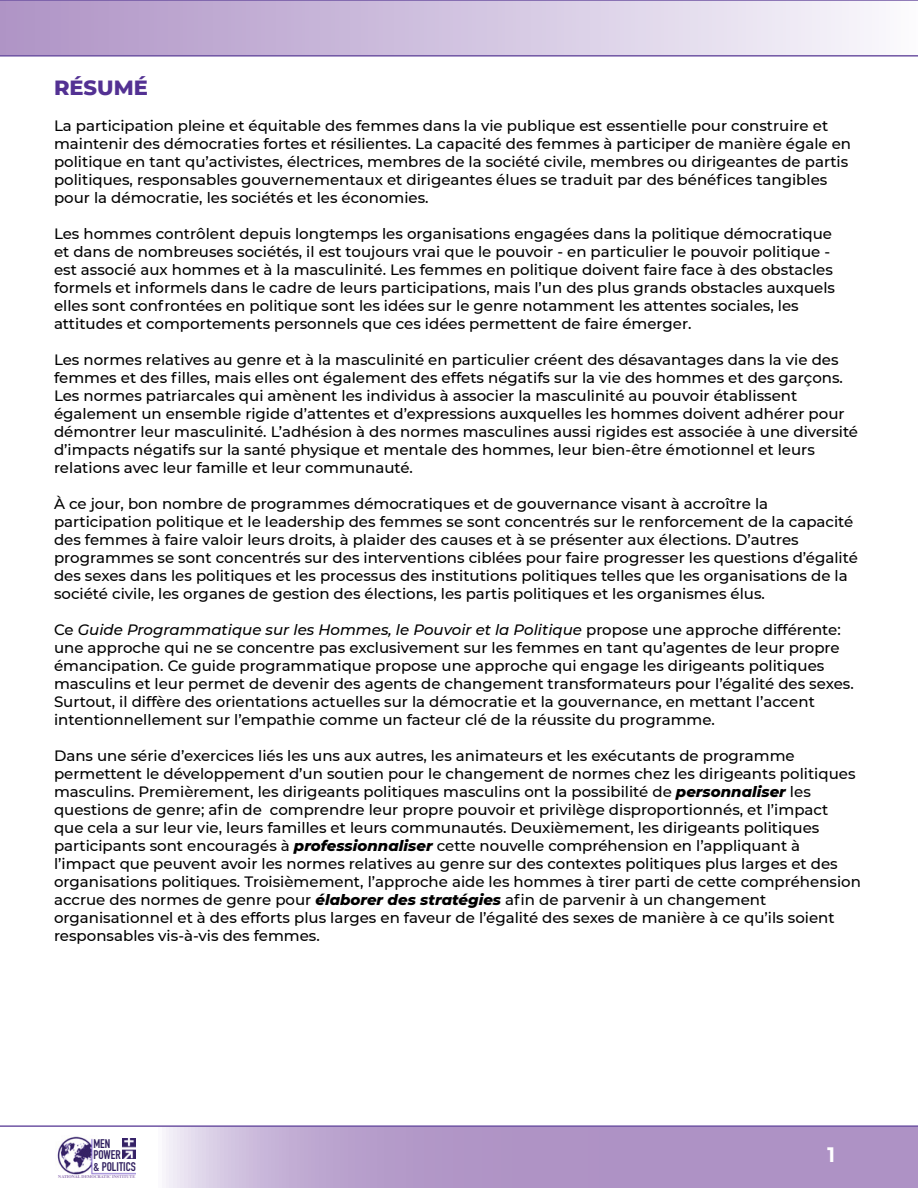
<style>
.page{position:relative;width:918px;height:1188px;background:#fff}
.page>*{position:absolute;margin:0;border:0;box-sizing:border-box;transform-origin:0 0}
.t1{font:800 21px "Montserrat";color:#533193}
.t2{font:700 21px "Montserrat";color:#fff}
.t3{font:500 15px/18px "Montserrat";color:#000}
.t4{font:700 12.3px/23px "DIN Condensed";color:#301f5f}
.t5{font:700 4.2px "Times";color:#9274b4}
.s1{font-style:italic}
.s2{font-weight:800;font-style:italic}
</style>
<div class="page">
<svg style="left:0;top:1125px;width:918px;height:63px;background:#bea8d1"></svg>
<svg style="left:0;top:0;width:918px;height:57px;background:#cfc0de"></svg>
<img style="left:56px;top:1135px;width:80px;height:45px">
<img style="left:122px;top:1139px;width:14px;height:20px">
<h1 class="t1" style="left:54px;top:72px;width:95px">RÉSUMÉ</h1>
<p class="t3" style="left:54px;top:116px;width:799px">La participation pleine et équitable des femmes dans la vie publique est essentielle pour construire et maintenir des démocraties fortes et résilientes. La capacité des femmes à participer de manière égale en politique en tant qu’activistes, électrices, membres de la société civile, membres ou dirigeantes de partis politiques, responsables gouvernementaux et dirigeantes élues se traduit par des bénéfices tangibles pour la démocratie, les sociétés et les économies.</p>
<p class="t3" style="left:54px;top:224px;width:783px">Les hommes contrôlent depuis longtemps les organisations engagées dans la politique démocratique et dans de nombreuses sociétés, il est toujours vrai que le pouvoir - en particulier le pouvoir politique - est associé aux hommes et à la masculinité. Les femmes en politique doivent faire face à des obstacles formels et informels dans le cadre de leurs participations, mais l’un des plus grands obstacles auxquels elles sont confrontées en politique sont les idées sur le genre notamment les attentes sociales, les attitudes et comportements personnels que ces idées permettent de faire émerger.</p>
<p class="t3" style="left:54px;top:350px;width:806px">Les normes relatives au genre et à la masculinité en particulier créent des désavantages dans la vie des femmes et des filles, mais elles ont également des effets négatifs sur la vie des hommes et des garçons.<br>Les normes patriarcales qui amènent les individus à associer la masculinité au pouvoir établissent également un ensemble rigide d’attentes et d’expressions auxquelles les hommes doivent adhérer pour démontrer leur masculinité. L’adhésion à des normes masculines aussi rigides est associée à une diversité d’impacts négatifs sur la santé physique et mentale des hommes, leur bien-être émotionnel et leurs relations avec leur famille et leur communauté.</p>
<p class="t3" style="left:54px;top:494px;width:805px">À ce jour, bon nombre de programmes démocratiques et de gouvernance visant à accroître la participation politique et le leadership des femmes se sont concentrés sur le renforcement de la capacité des femmes à faire valoir leurs droits, à plaider des causes et à se présenter aux élections. D’autres programmes se sont concentrés sur des interventions ciblées pour faire progresser les questions d’égalité des sexes dans les politiques et les processus des institutions politiques telles que les organisations de la société civile, les organes de gestion des élections, les partis politiques et les organismes élus.</p>
<p class="t3" style="left:54px;top:620px;width:801px">Ce <span class="s1">Guide Programmatique sur les Hommes, le Pouvoir et la Politique</span> propose une approche différente: une approche qui ne se concentre pas exclusivement sur les femmes en tant qu’agentes de leur propre émancipation. Ce guide programmatique propose une approche qui engage les dirigeants politiques masculins et leur permet de devenir des agents de changement transformateurs pour l’égalité des sexes.<br>Surtout, il diffère des orientations actuelles sur la démocratie et la gouvernance, en mettant l’accent intentionnellement sur l’empathie comme un facteur clé de la réussite du programme.</p>
<p class="t3" style="left:54px;top:746px;width:809px">Dans une série d’exercices liés les uns aux autres, les animateurs et les exécutants de programme permettent le développement d’un soutien pour le changement de normes chez les dirigeants politiques masculins. Premièrement, les dirigeants politiques masculins ont la possibilité de <span class="s2">personnaliser</span> les questions de genre; afin de comprendre leur propre pouvoir et privilège disproportionnés, et l’impact que cela a sur leur vie, leurs familles et leurs communautés. Deuxièmement, les dirigeants politiques participants sont encouragés à <span class="s2">professionnaliser</span> cette nouvelle compréhension en l’appliquant à l’impact que peuvent avoir les normes relatives au genre sur des contextes politiques plus larges et des organisations politiques. Troisièmement, l’approche aide les hommes à tirer parti de cette compréhension accrue des normes de genre pour <span class="s2">élaborer des stratégies</span> afin de parvenir à un changement organisationnel et à des efforts plus larges en faveur de l’égalité des sexes de manière à ce qu’ils soient responsables vis-à-vis des femmes.</p>
<p class="t4" style="left:93px;top:1132px;width:44px">MEN<br>&amp; POLITICS</p>
<p class="t4" style="left:93px;top:1143px;width:29px">POWER</p>
<p class="t5" style="left:58px;top:1172px;width:78px">NATIONAL DEMOCRATIC INSTITUTE</p>
<h1 class="t2" style="left:827px;top:1142px;width:10px">1</h1>
</div>
